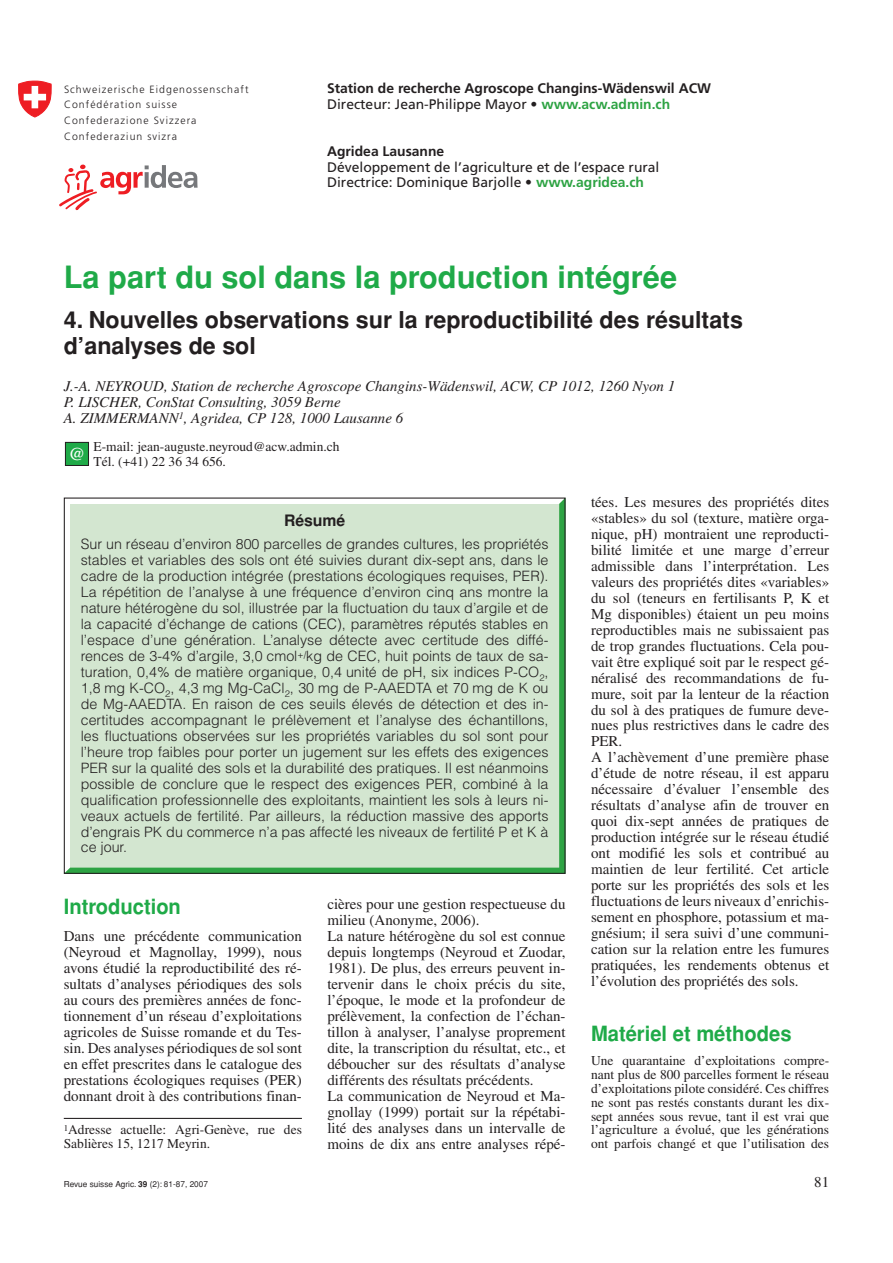
<style>
.page{position:relative;width:893px;height:1263px;background:#fff}
.page>*{position:absolute;margin:0;border:0;box-sizing:border-box;transform-origin:0 0}
.t1{font:700 30.75px "Helvetica";color:#1faa48}
.t2{font:700 23.25px/25.5px "Helvetica";color:#231f20}
.t3{font:700 21px "Helvetica";color:#1faa48;scale:.96 1}
.t4{font:700 15.75px "Helvetica";color:#231f20}
.t5{font:15px/15.9px "Times";color:#231f20}
.t6{font:italic 15px/15.9px "Times";color:#231f20}
.t7{font:300 14.25px/15.9px "Helvetica";color:#231f20;text-align:justify}
.t8{font:700 13.8px/15.8px "Frutiger";color:#231f20}
.t9{font:13.8px/15.8px "Frutiger";color:#231f20}
.t10{font:13.5px/13.8px "Times";color:#231f20}
.t11{font:300 10.5px/15.9px "Frutiger";letter-spacing:.1em;color:#231f20}
.t12{font:8.25px "Helvetica";color:#231f20}
.s1{font-weight:400}
.s2{color:#2da343}
.s3{font-weight:700}
.s4{font-weight:700;color:#2da343}
</style>
<div class="page">
<div style="left:66px;top:499px;width:498px;height:373px;background:#d3e6d0"></div>
<svg style="left:18px;top:80px;width:34px;height:38px"></svg>
<svg style="left:59px;top:164px;width:139px;height:46px"></svg>
<div style="left:65px;top:442px;width:24px;height:23px;background:#1faa48"></div>
<div style="left:65px;top:442px;width:24px;height:24px;border:1px solid #231f20"></div>
<hr style="left:64px;top:1118px;width:238px;height:1px;background:#231f20">
<p class="t11" style="left:64px;top:82px;width:186px">Schweizerische Eidgenossenschaft<br>Confédération suisse<br>Confederazione Svizzera<br>Confederaziun svizra</p>
<p class="t8" style="left:327px;top:81px;width:385px">Station de recherche Agroscope Changins-Wädenswil ACW<br><span class="s1">Directeur: Jean-Philippe Mayor</span> • <span class="s2">www.acw.admin.ch</span></p>
<p class="t8" style="left:327px;top:144px;width:119px">Agridea Lausanne</p>
<p class="t9" style="left:327px;top:160px;width:334px">Développement de l’agriculture et de l’espace rural<br>Directrice: Dominique Barjolle <span class="s3">•</span> <span class="s4">www.agridea.ch</span></p>
<h1 class="t1" style="left:64px;top:259px;width:615px">La part du sol dans la production intégrée</h1>
<h2 class="t2" style="left:64px;top:307px;width:681px">4. Nouvelles observations sur la reproductibilité des résultats d’analyses de sol</h2>
<p class="t6" style="left:64px;top:379px;width:613px">J.-A. NEYROUD, Station de recherche Agroscope Changins-Wädenswil, ACW, CP 1012, 1260 Nyon 1<br>P. LISCHER, ConStat Consulting, 3059 Berne<br>A. ZIMMERMANN<sup>1</sup>, Agridea, CP 128, 1000 Lausanne 6</p>
<p class="t10" style="left:69px;top:441px;width:272px;line-height:14.2px;text-indent:24px">E-mail: jean-auguste.neyroud@acw.admin.ch <sup>@</sup> Tél. (+41) 22 36 34 656.</p>
<p class="t4" style="left:284px;top:511px;width:63px">Résumé</p>
<p class="t7" style="left:81px;top:537px;width:469px">Sur un réseau d’environ 800 parcelles de grandes cultures, les propriétés stables et variables des sols ont été suivies durant dix-sept ans, dans le cadre de la production intégrée (prestations écologiques requises, PER).<br>La répétition de l’analyse à une fréquence d’environ cinq ans montre la nature hétérogène du sol, illustrée par la fluctuation du taux d’argile et de la capacité d’échange de cations (CEC), paramètres réputés stables en l’espace d’une génération. L’analyse détecte avec certitude des diffé&shy;rences de 3-4% d’argile, 3,0 cmol<sup>+/</sup>kg de CEC, huit points de taux de sa&shy;turation, 0,4% de matière organique, 0,4 unité de pH, six indices P-CO<sub>2</sub>, 1,8 mg K-CO<sub>2</sub>, 4,3 mg Mg-CaCl<sub>2</sub>, 30 mg de P-AAEDTA et 70 mg de K ou de Mg-AAEDTA. En raison de ces seuils élevés de détection et des in&shy;certitudes accompagnant le prélèvement et l’analyse des échantillons, les fluctuations observées sur les propriétés variables du sol sont pour l’heure trop faibles pour porter un jugement sur les effets des exigences PER sur la qualité des sols et la durabilité des pratiques. Il est néanmoins possible de conclure que le respect des exigences PER, combiné à la qualification professionnelle des exploitants, maintient les sols à leurs ni&shy;veaux actuels de fertilité. Par ailleurs, la réduction massive des apports d’engrais PK du commerce n’a pas affecté les niveaux de fertilité P et K à ce jour.</p>
<h3 class="t3" style="left:64px;top:895px;width:124px">Introduction</h3>
<p class="t5" style="left:64px;top:929px;width:240px;text-align:justify">Dans une précédente communication (Neyroud et Magnollay, 1999), nous avons étudié la reproductibilité des ré&shy;sultats d’analyses périodiques des sols au cours des premières années de fonc&shy;tionnement d’un réseau d’exploitations agricoles de Suisse romande et du Tes&shy;sin. Des analyses périodiques de sol sont en effet prescrites dans le catalogue des prestations écologiques requises (PER) donnant droit à des contributions finan-</p>
<p class="t10" style="left:64px;top:1124px;width:240px"><sup>1</sup>Adresse actuelle: Agri-Genève, rue des<br>Sablières 15, 1217 Meyrin.</p>
<p class="t5" style="left:327px;top:898px;width:240px">cières pour une gestion respectueuse du milieu (Anonyme, 2006).<br>La nature hétérogène du sol est connue depuis longtemps (Neyroud et Zuodar, 1981). De plus, des erreurs peuvent in&shy;tervenir dans le choix précis du site, l’époque, le mode et la profondeur de prélèvement, la confection de l’échan&shy;tillon à analyser, l’analyse proprement dite, la transcription du résultat, etc., et déboucher sur des résultats d’analyse différents des résultats précédents.<br>La communication de Neyroud et Ma&shy;gnollay (1999) portait sur la répétabi&shy;lité des analyses dans un intervalle de moins de dix ans entre analyses répé-</p>
<p class="t5" style="left:591px;top:496px;width:240px">tées. Les mesures des propriétés dites «stables» du sol (texture, matière orga&shy;nique, pH) montraient une reproducti&shy;bilité limitée et une marge d’erreur admissible dans l’interprétation. Les valeurs des propriétés dites «variables» du sol (teneurs en fertilisants P, K et Mg disponibles) étaient un peu moins reproductibles mais ne subissaient pas de trop grandes fluctuations. Cela pou&shy;vait être expliqué soit par le respect gé&shy;néralisé des recommandations de fu&shy;mure, soit par la lenteur de la réaction du sol à des pratiques de fumure deve&shy;nues plus restrictives dans le cadre des PER.<br>A l’achèvement d’une première phase d’étude de notre réseau, il est apparu nécessaire d’évaluer l’ensemble des résultats d’analyse afin de trouver en quoi dix-sept années de pratiques de production intégrée sur le réseau étudié ont modifié les sols et contribué au maintien de leur fertilité. Cet article porte sur les propriétés des sols et les fluctuations de leurs niveaux d’enrichis&shy;sement en phosphore, potassium et ma&shy;gnésium; il sera suivi d’une communi&shy;cation sur la relation entre les fumures pratiquées, les rendements obtenus et l’évolution des propriétés des sols.</p>
<h3 class="t3" style="left:591px;top:1021px;width:210px">Matériel et méthodes</h3>
<p class="t10" style="left:591px;top:1055px;width:240px;text-align:justify">Une quarantaine d’exploitations compre&shy;nant plus de 800 parcelles forment le réseau d’exploitations pilote considéré. Ces chiffres ne sont pas restés constants durant les dix&shy;sept années sous revue, tant il est vrai que l’agriculture a évolué, que les générations ont parfois changé et que l’utilisation des</p>
<p class="t12" style="left:64px;top:1179px;width:146px">Revue suisse Agric. <span class="s3">39</span> (2): 81-87, 2007</p>
<p class="t5" style="left:814px;top:1175px;width:16px">81</p>
</div>
